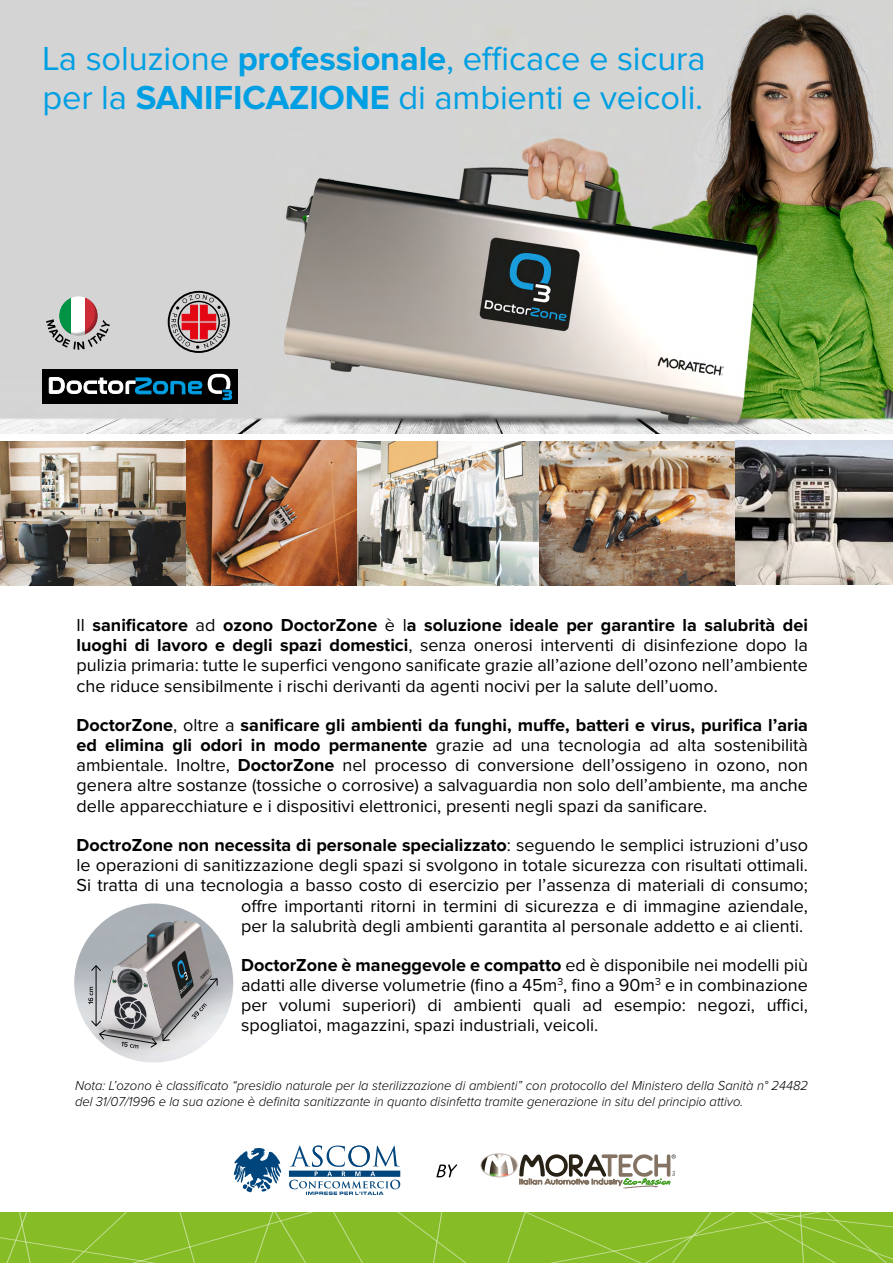
<style>
.page{position:relative;width:893px;height:1263px;background:#fff}
.page>*{position:absolute;margin:0;border:0;box-sizing:border-box;transform-origin:0 0}
.t1{font:34.5px/39px "Proxima Nova";letter-spacing:-.005em;color:#009fe3}
.t2{font:18px/20.1px "Proxima Nova";color:#000;text-align:justify}
.t3{font:italic 300 13.5px/16.5px "Proxima Nova";color:#000;scale:.96 1}
.s1{font-weight:700}
</style>
<div class="page">
<img style="left:0;top:0;width:893px;height:433px">
<svg style="left:0;top:1213px;width:893px;height:50px;background:#88bd29"></svg>
<img style="left:0;top:441px;width:186px;height:145px">
<svg style="left:234px;top:1148px;width:48px;height:45px"></svg>
<svg style="left:289px;top:1145px;width:111px;height:50px"></svg>
<svg style="left:481px;top:1153px;width:195px;height:35px"></svg>
<svg style="left:436px;top:1164px;width:21px;height:13px"></svg>
<img style="left:186px;top:441px;width:707px;height:145px">
<img style="left:74px;top:903px;width:159px;height:159px;border-radius:80px">
<hr style="left:96px;top:966px;width:1px;height:60px;background:#000">
<svg style="left:91px;top:965px;width:10px;height:6px"></svg>
<svg style="left:88px;top:978px;width:130px;height:70px;background:#a7a6a8"></svg>
<div style="left:43px;top:369px;width:195px;height:35px;background:#000"></div>
<svg style="left:49px;top:377px;width:153px;height:17px"></svg>
<svg style="left:208px;top:374px;width:24px;height:26px"></svg>
<div style="left:168px;top:291px;width:62px;height:62px;border:2px solid #000;border-radius:50%"></div>
<svg style="left:171px;top:294px;width:55px;height:55px;background:#b47c7f"></svg>
<div style="left:47px;top:285px;width:65px;height:51px;background:#000;opacity:.31"></div>
<svg style="left:46px;top:319px;width:64px;height:31px;background:#a9a9a5"></svg>
<h1 class="t1" style="left:43px;top:40px;width:665px">La soluzione <span class="s1">professionale</span>, efficace e sicura per la <span class="s1">SANIFICAZIONE</span> di ambienti e veicoli.</h1>
<p class="t2" style="left:77px;top:616px;width:733px">Il <span class="s1">sanificatore</span> ad <span class="s1">ozono DoctorZone</span> è l<span class="s1">a soluzione ideale per garantire la salubrità dei luoghi di lavoro e degli spazi domestici</span>, senza onerosi interventi di disinfezione dopo la pulizia primaria: tutte le superfici vengono sanificate grazie all’azione dell’ozono nell’ambiente che riduce sensibilmente i rischi derivanti da agenti nocivi per la salute dell’uomo.</p>
<p class="t2" style="left:77px;top:716px;width:733px"><span class="s1">DoctorZone</span>, oltre a <span class="s1">sanificare gli ambienti da funghi, muffe, batteri e virus, purifica l’aria ed elimina gli odori in modo permanente</span> grazie ad una tecnologia ad alta sostenibilità ambientale. Inoltre, <span class="s1">DoctorZone</span> nel processo di conversione dell’ossigeno in ozono, non genera altre sostanze (tossiche o corrosive) a salvaguardia non solo dell’ambiente, ma anche delle apparecchiature e i dispositivi elettronici, presenti negli spazi da sanificare.</p>
<p class="t2" style="left:77px;top:836px;width:733px;text-align:right"><span class="s1">DoctroZone non necessita di personale specializzato</span>: seguendo le semplici istruzioni d’uso le operazioni di sanitizzazione degli spazi si svolgono in totale sicurezza con risultati ottimali.<br>Si tratta di una tecnologia a basso costo di esercizio per l’assenza di materiali di consumo; offre importanti ritorni in termini di sicurezza e di immagine aziendale,<br>per la salubrità degli ambienti garantita al personale addetto e ai clienti.</p>
<p class="t2" style="left:241px;top:956px;width:568px"><span class="s1">DoctorZone è maneggevole e compatto</span> ed è disponibile nei modelli più adatti alle diverse volumetrie (fino a 45m<sup>3</sup>, fino a 90m<sup>3</sup> e in combinazione per volumi superiori) di ambienti quali ad esempio: negozi, uffici, spogliatoi, magazzini, spazi industriali, veicoli.</p>
<p class="t3" style="left:75px;top:1078px;width:765px">Nota: L’ozono è classificato “presidio naturale per la sterilizzazione di ambienti” con protocollo del Ministero della Sanità n° 24482 del 31/07/1996 e la sua azione è definita sanitizzante in quanto disinfetta tramite generazione in situ del principio attivo.</p>
</div>
